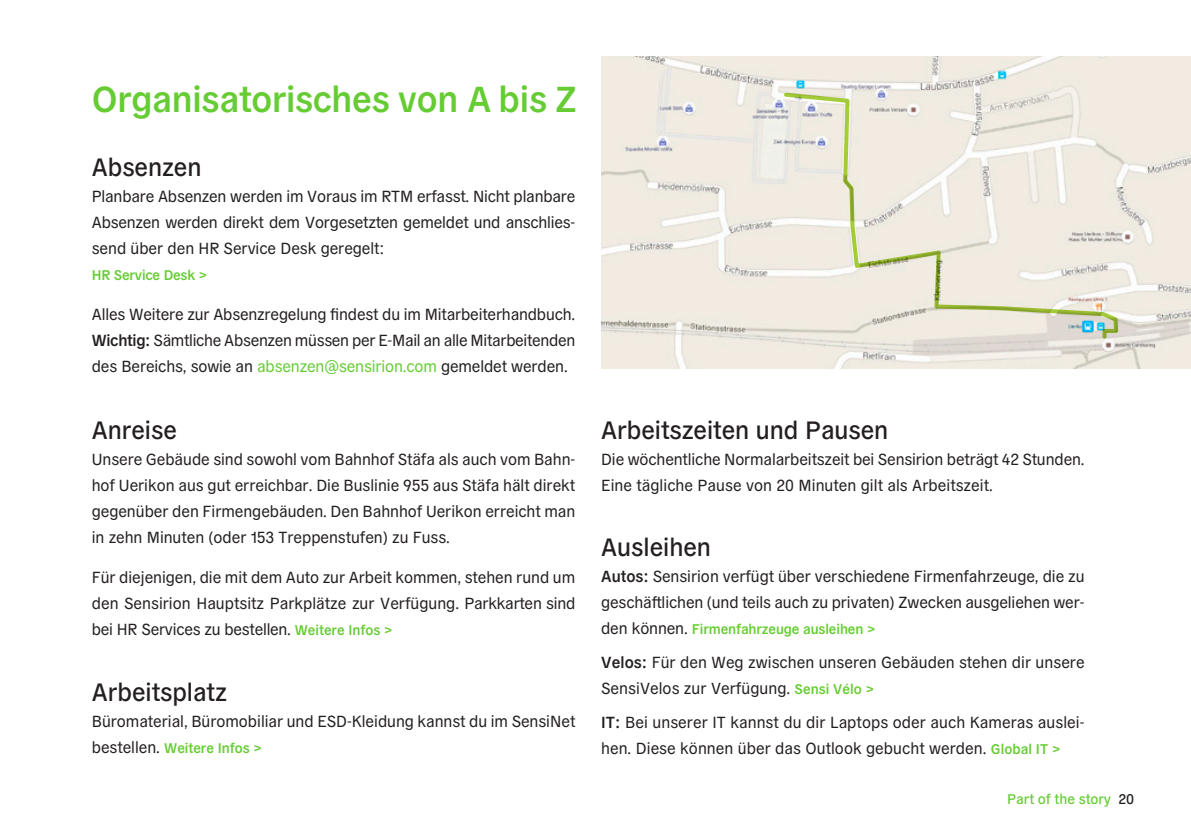
<style>
.page{position:relative;width:1191px;height:840px;background:#fff}
.page>*{position:absolute;margin:0;border:0;box-sizing:border-box;transform-origin:0 0}
.t1{font:600 36px "General Grotesque";letter-spacing:-.005em;color:#6c3}
.t2{font:25px "General Grotesque";color:#231f20}
.t3{font:16px/26px "General Grotesque";color:#231f20}
.t4{font:600 14px "General Grotesque";letter-spacing:-.005em;color:#6c3}
.t5{font:14px "General Grotesque";color:#6c3}
.s1{font-weight:600}
.s2{color:#6c3}
.s3{font-weight:600;font-size:14px;color:#6c3}
.s4{font-weight:400;font-size:16px;color:#231f20}
.s5{color:#231f20}
</style>
<div class="page">
<img style="left:601px;top:57px;width:590px;height:312px">
<svg style="left:784px;top:93px;width:334px;height:245px;background:#ebe7db"></svg>
<p class="t1" style="left:92px;top:74px;width:487px">Organisatorisches von A bis Z</p>
<p class="t2" style="left:92px;top:150px;width:111px">Absenzen</p>
<p class="t3" style="left:92px;top:182px;width:485px;text-align:justify">Planbare Absenzen werden im Voraus im RTM erfasst. Nicht planbare Absenzen werden direkt dem Vorgesetzten gemeldet und anschlies&shy;send über den HR Service Desk geregelt:</p>
<p class="t4" style="left:92px;top:265px;width:117px">HR Service Desk &gt;</p>
<p class="t3" style="left:92px;top:300px;width:485px">Alles Weitere zur Absenzregelung findest du im Mitarbeiterhandbuch.</p>
<p class="t3" style="left:92px;top:326px;width:485px"><span class="s1">Wichtig:</span> Sämtliche Absenzen müssen per E-Mail an alle Mitarbeitenden des Bereichs, sowie an <span class="s2">absenzen@sensirion.com</span> gemeldet werden.</p>
<p class="t2" style="left:92px;top:412px;width:87px">Anreise</p>
<p class="t3" style="left:92px;top:444px;width:485px;text-align:justify">Unsere Gebäude sind sowohl vom Bahnhof Stäfa als auch vom Bahn&shy;hof Uerikon aus gut erreichbar. Die Buslinie 955 aus Stäfa hält direkt gegenüber den Firmengebäuden. Den Bahnhof Uerikon erreicht man in zehn Minuten (oder 153 Treppenstufen) zu Fuss.</p>
<p class="t3" style="left:92px;top:562px;width:485px;text-align:justify">Für diejenigen, die mit dem Auto zur Arbeit kommen, stehen rund um den Sensirion Hauptsitz Parkplätze zur Verfügung. Parkkarten sind bei HR Services zu bestellen. <span class="s3">Weitere Infos &gt;</span></p>
<p class="t2" style="left:92px;top:674px;width:137px">Arbeitsplatz</p>
<p class="t3" style="left:92px;top:706px;width:485px">Büromaterial, Büromobiliar und ESD-Kleidung kannst du im SensiNet</p>
<p class="t4" style="left:92px;top:737px;width:171px"><span class="s4">bestellen.</span> Weitere Infos &gt;</p>
<p class="t2" style="left:601px;top:412px;width:289px">Arbeitszeiten und Pausen</p>
<p class="t3" style="left:601px;top:445px;width:485px">Die wöchentliche Normalarbeitszeit bei Sensirion beträgt 42 Stunden.<br>Eine tägliche Pause von 20 Minuten gilt als Arbeitszeit.</p>
<p class="t2" style="left:601px;top:529px;width:111px">Ausleihen</p>
<p class="t3" style="left:601px;top:562px;width:485px"><span class="s1">Autos:</span> Sensirion verfügt über verschiedene Firmenfahrzeuge, die zu geschäftlichen (und teils auch zu privaten) Zwecken ausgeliehen wer-</p>
<p class="t4" style="left:601px;top:619px;width:276px"><span class="s4">den können.</span> Firmenfahrzeuge ausleihen &gt;</p>
<p class="t3" style="left:601px;top:648px;width:485px"><span class="s1">Velos:</span> Für den Weg zwischen unseren Gebäuden stehen dir unsere<br>SensiVelos zur Verfügung. <span class="s3">Sensi Vélo &gt;</span></p>
<p class="t3" style="left:601px;top:708px;width:485px"><span class="s1">IT:</span> Bei unserer IT kannst du dir Laptops oder auch Kameras auslei&shy;hen. Diese können über das Outlook gebucht werden. <span class="s3">Global IT &gt;</span></p>
<p class="t5" style="left:1007px;top:789px;width:128px">Part of the story <span class="s5">20</span></p>
</div>
